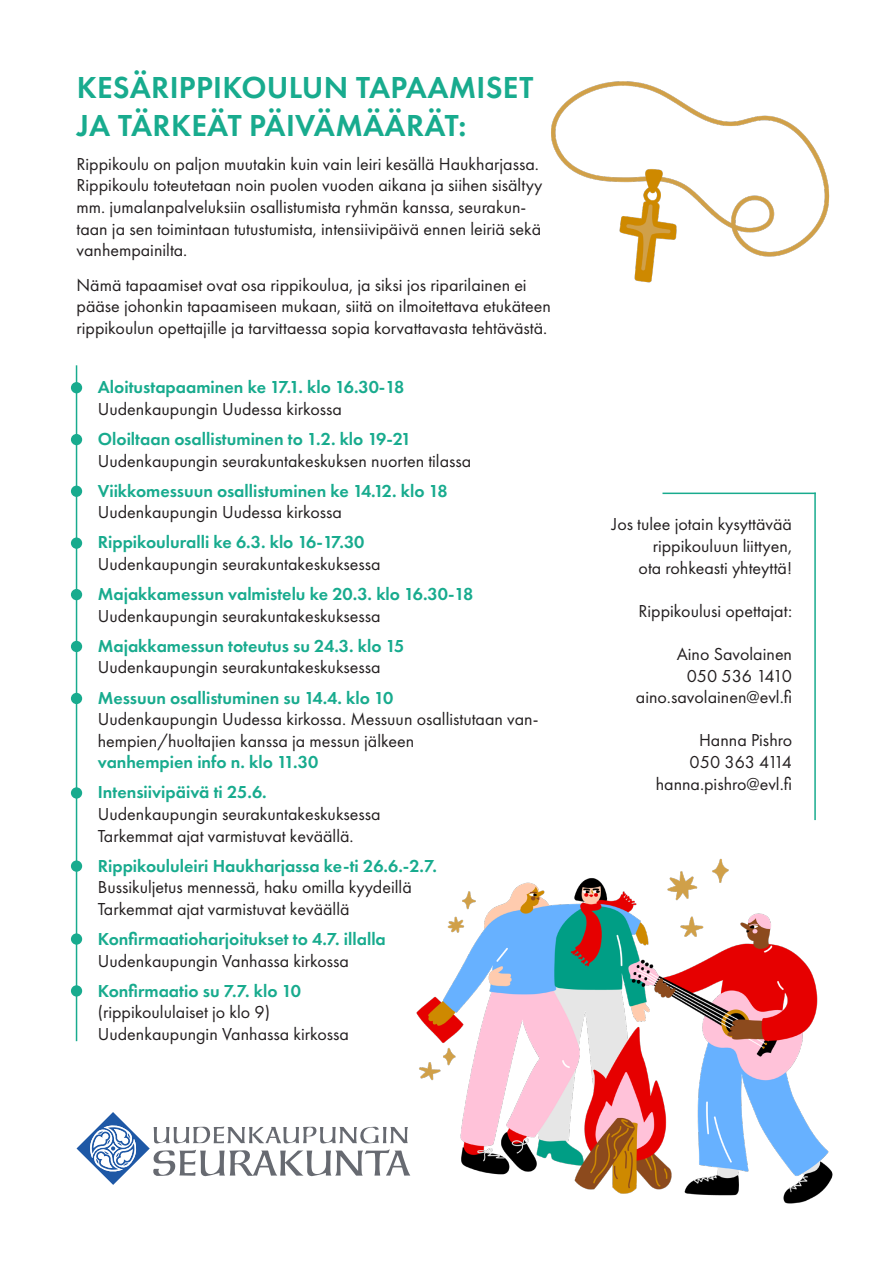
<style>
.page{position:relative;width:893px;height:1263px;background:#fff}
.page>*{position:absolute;margin:0;border:0;box-sizing:border-box;transform-origin:0 0}
.t1{font:600 31.5px/37.8px "Futura PT";letter-spacing:.01em;color:#18ab8e}
.t2{font:18px/21.6px "Futura PT";color:#231f20}
.t3{font:600 18px/21.6px "Futura PT";color:#18ab8e}
.s1{font-weight:400;color:#231f20}
.s2{font-weight:600;color:#18ab8e}
</style>
<div class="page">
<img style="left:410px;top:858px;width:423px;height:346px">
<svg style="left:77px;top:1112px;width:333px;height:73px"></svg>
<img style="left:551px;top:81px;width:279px;height:202px">
<hr style="left:814px;top:493px;width:2px;height:327px;background:#18ab8e">
<hr style="left:662px;top:493px;width:154px;height:1px;background:#18ab8e">
<hr style="left:76px;top:365px;width:1px;height:676px;background:#18ab8e">
<div style="left:71px;top:382px;width:11px;height:11px;background:#18ab8e;border-radius:50%"></div>
<div style="left:71px;top:434px;width:11px;height:11px;background:#18ab8e;border-radius:50%"></div>
<div style="left:71px;top:486px;width:11px;height:11px;background:#18ab8e;border-radius:50%"></div>
<div style="left:71px;top:537px;width:11px;height:12px;background:#18ab8e;border-radius:50%"></div>
<div style="left:71px;top:589px;width:11px;height:11px;background:#18ab8e;border-radius:50%"></div>
<div style="left:71px;top:693px;width:11px;height:11px;background:#18ab8e;border-radius:50%"></div>
<div style="left:71px;top:787px;width:11px;height:12px;background:#18ab8e;border-radius:50%"></div>
<div style="left:71px;top:860px;width:11px;height:12px;background:#18ab8e;border-radius:50%"></div>
<div style="left:71px;top:985px;width:11px;height:11px;background:#18ab8e;border-radius:50%"></div>
<div style="left:71px;top:641px;width:11px;height:11px;background:#18ab8e;border-radius:50%"></div>
<div style="left:71px;top:933px;width:11px;height:12px;background:#18ab8e;border-radius:50%"></div>
<p class="t1" style="left:77px;top:69px;width:458px">KESÄRIPPIKOULUN TAPAAMISET<br>JA TÄRKEÄT PÄIVÄMÄÄRÄT:</p>
<p class="t2" style="left:77px;top:153px;width:467px">Rippikoulu on paljon muutakin kuin vain leiri kesällä Haukharjassa.<br>Rippikoulu toteutetaan noin puolen vuoden aikana ja siihen sisältyy mm. jumalanpalveluksiin osallistumista ryhmän kanssa, seurakun&shy;taan ja sen toimintaan tutustumista, intensiivipäivä ennen leiriä sekä vanhempainilta.</p>
<p class="t2" style="left:77px;top:274px;width:476px">Nämä tapaamiset ovat osa rippikoulua, ja siksi jos riparilainen ei pääse johonkin tapaamiseen mukaan, siitä on ilmoitettava etukäteen rippikoulun opettajille ja tarvittaessa sopia korvattavasta tehtävästä.</p>
<p class="t3" style="left:98px;top:376px;width:308px">Aloitustapaaminen ke 17.1. klo 16.30-18<br><span class="s1">Uudenkaupungin Uudessa kirkossa</span></p>
<p class="t2" style="left:98px;top:428px;width:375px"><span class="s2">Oloiltaan osallistuminen to 1.2. klo 19-21<br></span>Uudenkaupungin seurakuntakeskuksen nuorten tilassa</p>
<p class="t3" style="left:98px;top:480px;width:351px">Viikkomessuun osallistuminen ke 14.12. klo 18<br><span class="s1">Uudenkaupungin Uudessa kirkossa</span></p>
<p class="t2" style="left:98px;top:531px;width:284px"><span class="s2">Rippikouluralli ke 6.3. klo 16-17.30<br></span>Uudenkaupungin seurakuntakeskuksessa</p>
<p class="t3" style="left:98px;top:583px;width:377px">Majakkamessun valmistelu ke 20.3. klo 16.30-18<br><span class="s1">Uudenkaupungin seurakuntakeskuksessa</span></p>
<p class="t2" style="left:98px;top:635px;width:308px"><span class="s2">Majakkamessun toteutus su 24.3. klo 15<br></span>Uudenkaupungin seurakuntakeskuksessa</p>
<p class="t2" style="left:98px;top:687px;width:442px"><span class="s2">Messuun osallistuminen su 14.4. klo 10<br></span>Uudenkaupungin Uudessa kirkossa. Messuun osallistutaan van&shy;hempien/huoltajien kanssa ja messun jälkeen<br><span class="s2">vanhempien info n. klo 11.30</span></p>
<p class="t3" style="left:98px;top:781px;width:170px">Intensiivipäivä ti 25.6.</p>
<p class="t2" style="left:98px;top:803px;width:284px">Uudenkaupungin seurakuntakeskuksessa</p>
<p class="t2" style="left:98px;top:825px;width:257px">Tarkemmat ajat varmistuvat keväällä.</p>
<p class="t3" style="left:98px;top:855px;width:341px">Rippikoululeiri Haukharjassa ke-ti 26.6.-2.7.</p>
<p class="t2" style="left:98px;top:876px;width:315px">Bussikuljetus mennessä, haku omilla kyydeillä</p>
<p class="t2" style="left:98px;top:898px;width:253px">Tarkemmat ajat varmistuvat keväällä</p>
<p class="t3" style="left:98px;top:928px;width:290px">Konfirmaatioharjoitukset to 4.7. illalla</p>
<p class="t2" style="left:98px;top:950px;width:253px">Uudenkaupungin Vanhassa kirkossa</p>
<p class="t2" style="left:98px;top:980px;width:205px"><span class="s2">Konfirmaatio su 7.7. klo 10 </span>(rippikoululaiset jo klo 9)</p>
<p class="t2" style="left:98px;top:1023px;width:253px">Uudenkaupungin Vanhassa kirkossa</p>
<p class="t2" style="left:612px;top:513px;width:182px;text-align:right">Jos tulee jotain kysyttävää rippikouluun liittyen,<br>ota rohkeasti yhteyttä!</p>
<p class="t2" style="left:638px;top:600px;width:155px">Rippikoulusi opettajat:</p>
<p class="t2" style="left:677px;top:643px;width:117px">Aino Savolainen</p>
<p class="t2" style="left:687px;top:665px;width:107px">050 536 1410</p>
<p class="t2" style="left:636px;top:686px;width:158px">aino.savolainen@evl.fi</p>
<p class="t2" style="left:699px;top:729px;width:95px">Hanna Pishro</p>
<p class="t2" style="left:690px;top:751px;width:104px">050 363 4114</p>
<p class="t2" style="left:656px;top:773px;width:138px">hanna.pishro@evl.fi</p>
</div>
